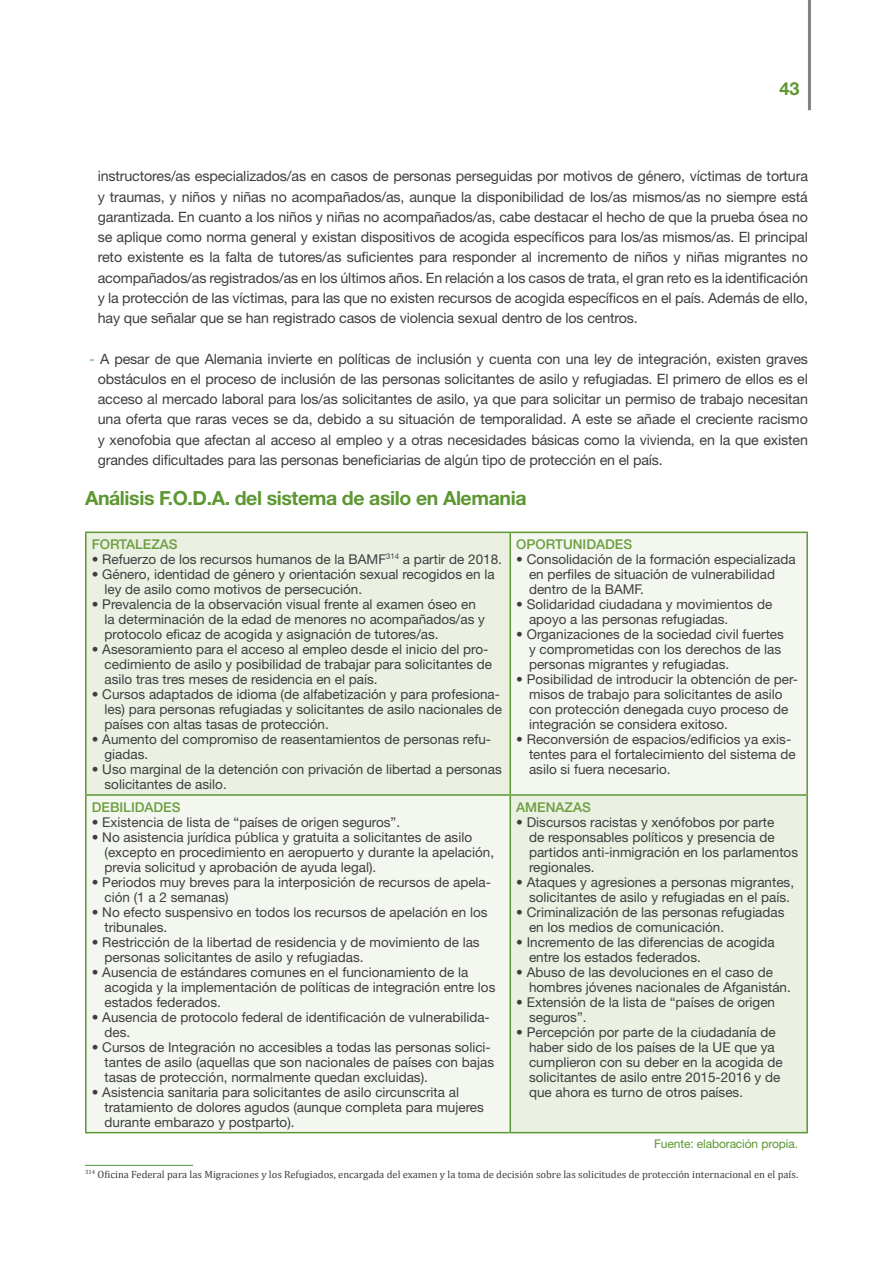
<style>
.page{position:relative;width:893px;height:1263px;background:#fff}
.page>*{position:absolute;margin:0;border:0;box-sizing:border-box;transform-origin:0 0}
.t1{font:700 19.5px "Helvetica Neue";letter-spacing:-.02em;color:#5c9731}
.t2{font:700 18px "Helvetica Neue";color:#5c9731}
.t3{font:14.25px/20.2px "Helvetica Neue";letter-spacing:-.01em;color:#3e3e3f;text-align:justify}
.t4{font:13.5px/15px "Helvetica Neue";color:#3e3e3f}
.t5{font:500 13.5px "Helvetica Neue";color:#6c9e3f}
.t6{font:12px "Helvetica Neue";letter-spacing:-.01em;color:#5c9731}
.t7{font:10.5px "Cambria";color:#3e3e3f}
.s1{color:#56b455}
</style>
<div class="page">
<hr style="left:808px;top:0;width:3px;height:110px;background:#808285">
<svg style="left:87px;top:533px;width:719px;height:599px;fill:#f3f7f0"></svg>
<hr style="left:85px;top:532px;width:425px;height:1px;background:#5c9731">
<hr style="left:85px;top:533px;width:2px;height:261px;background:#5c9731">
<hr style="left:510px;top:532px;width:298px;height:1px;background:#5c9731">
<hr style="left:509px;top:533px;width:2px;height:261px;background:#5c9731">
<hr style="left:806px;top:533px;width:2px;height:261px;background:#5c9731">
<hr style="left:85px;top:794px;width:425px;height:2px;background:#5c9731">
<hr style="left:85px;top:796px;width:2px;height:336px;background:#5c9731">
<hr style="left:510px;top:794px;width:298px;height:2px;background:#5c9731">
<hr style="left:509px;top:796px;width:2px;height:336px;background:#5c9731">
<hr style="left:806px;top:796px;width:2px;height:336px;background:#5c9731">
<hr style="left:85px;top:1132px;width:425px;height:1px;background:#5c9731">
<hr style="left:510px;top:1132px;width:298px;height:1px;background:#5c9731">
<hr style="left:85px;top:1165px;width:108px;height:1px;background:#4d9142">
<h2 class="t2" style="left:780px;top:78px;width:22px">43</h2>
<p class="t3" style="left:98px;top:166px;width:712px">instructores/as especializados/as en casos de personas perseguidas por motivos de género, víctimas de tortura y traumas, y niños y niñas no acompañados/as, aunque la disponibilidad de los/as mismos/as no siempre está garantizada. En cuanto a los niños y niñas no acompañados/as, cabe destacar el hecho de que la prueba ósea no se aplique como norma general y existan dispositivos de acogida específicos para los/as mismos/as. El principal reto existente es la falta de tutores/as suficientes para responder al incremento de niños y niñas migrantes no acompañados/as registrados/as en los últimos años. En relación a los casos de trata, el gran reto es la identificación y la protección de las víctimas, para las que no existen recursos de acogida específicos en el país. Además de ello, hay que señalar que se han registrado casos de violencia sexual dentro de los centros.</p>
<p class="t3" style="left:98px;top:348px;width:712px;text-indent:-9px"><span class="s1">-</span> A pesar de que Alemania invierte en políticas de inclusión y cuenta con una ley de integración, existen graves obstáculos en el proceso de inclusión de las personas solicitantes de asilo y refugiadas. El primero de ellos es el acceso al mercado laboral para los/as solicitantes de asilo, ya que para solicitar un permiso de trabajo necesitan una oferta que raras veces se da, debido a su situación de temporalidad. A este se añade el creciente racismo y xenofobia que afectan al acceso al empleo y a otras necesidades básicas como la vivienda, en la que existen grandes dificultades para las personas beneficiarias de algún tipo de protección en el país.</p>
<h1 class="t1" style="left:85px;top:486px;width:443px">Análisis F.O.D.A. del sistema de asilo en Alemania</h1>
<p class="t5" style="left:92px;top:536px;width:87px">FORTALEZAS</p>
<p class="t4" style="left:92px;top:551px;width:412px">• Refuerzo de los recursos humanos de la BAMF<sup>314</sup> a partir de 2018.</p>
<p class="t4" style="left:105px;top:566px;width:392px;text-indent:-13px">• Género, identidad de género y orientación sexual recogidos en la ley de asilo como motivos de persecución.</p>
<p class="t4" style="left:105px;top:596px;width:382px;text-indent:-13px">• Prevalencia de la observación visual frente al examen óseo en la determinación de la edad de menores no acompañados/as y protocolo eficaz de acogida y asignación de tutores/as.</p>
<p class="t4" style="left:105px;top:641px;width:389px;text-indent:-13px">• Asesoramiento para el acceso al empleo desde el inicio del pro&shy;cedimiento de asilo y posibilidad de trabajar para solicitantes de asilo tras tres meses de residencia en el país.</p>
<p class="t4" style="left:105px;top:686px;width:399px;text-indent:-13px">• Cursos adaptados de idioma (de alfabetización y para profesiona&shy;les) para personas refugiadas y solicitantes de asilo nacionales de países con altas tasas de protección.</p>
<p class="t4" style="left:105px;top:731px;width:388px;text-indent:-13px">• Aumento del compromiso de reasentamientos de personas refu&shy;giadas.</p>
<p class="t4" style="left:105px;top:761px;width:399px;text-indent:-13px">• Uso marginal de la detención con privación de libertad a personas solicitantes de asilo.</p>
<p class="t5" style="left:516px;top:536px;width:117px">OPORTUNIDADES</p>
<p class="t4" style="left:529px;top:551px;width:268px;text-indent:-13px">• Consolidación de la formación especializada en perfiles de situación de vulnerabilidad dentro de la BAMF.</p>
<p class="t4" style="left:529px;top:596px;width:245px;text-indent:-13px">• Solidaridad ciudadana y movimientos de apoyo a las personas refugiadas.</p>
<p class="t4" style="left:529px;top:626px;width:256px;text-indent:-13px">• Organizaciones de la sociedad civil fuertes y comprometidas con los derechos de las personas migrantes y refugiadas.</p>
<p class="t4" style="left:529px;top:671px;width:271px;text-indent:-13px">• Posibilidad de introducir la obtención de per&shy;misos de trabajo para solicitantes de asilo con protección denegada cuyo proceso de integración se considera exitoso.</p>
<p class="t4" style="left:529px;top:731px;width:268px;text-indent:-13px">• Reconversión de espacios/edificios ya exis&shy;tentes para el fortalecimiento del sistema de asilo si fuera necesario.</p>
<p class="t5" style="left:516px;top:799px;width:76px">AMENAZAS</p>
<p class="t4" style="left:529px;top:814px;width:271px;text-indent:-13px">• Discursos racistas y xenófobos por parte<br>de responsables políticos y presencia de partidos anti-inmigración en los parlamentos regionales.</p>
<p class="t4" style="left:529px;top:874px;width:267px;text-indent:-13px">• Ataques y agresiones a personas migrantes, solicitantes de asilo y refugiadas en el país.</p>
<p class="t4" style="left:529px;top:904px;width:257px;text-indent:-13px">• Criminalización de las personas refugiadas en los medios de comunicación.</p>
<p class="t4" style="left:529px;top:934px;width:247px;text-indent:-13px">• Incremento de las diferencias de acogida entre los estados federados.</p>
<p class="t4" style="left:529px;top:964px;width:263px;text-indent:-13px">• Abuso de las devoluciones en el caso de hombres jóvenes nacionales de Afganistán.</p>
<p class="t4" style="left:529px;top:994px;width:248px;text-indent:-13px">• Extensión de la lista de “países de origen seguros”.</p>
<p class="t4" style="left:529px;top:1024px;width:255px;text-indent:-13px">• Percepción por parte de la ciudadanía de haber sido de los países de la UE que ya cumplieron con su deber en la acogida de solicitantes de asilo entre 2015-2016 y de que ahora es turno de otros países.</p>
<p class="t6" style="left:654px;top:1136px;width:155px">Fuente: elaboración propia.<sup>314</sup></p>
<p class="t7" style="left:85px;top:1168px;width:715px"><sup>314</sup> Oficina Federal para las Migraciones y los Refugiados, encargada del examen y la toma de decisión sobre las solicitudes de protección internacional en el país.</p>
<p class="t5" style="left:92px;top:799px;width:90px">DEBILIDADES</p>
<p class="t4" style="left:92px;top:814px;width:310px">• Existencia de lista de “países de origen seguros”.</p>
<p class="t4" style="left:105px;top:829px;width:391px;text-indent:-13px">• No asistencia jurídica pública y gratuita a solicitantes de asilo (excepto en procedimiento en aeropuerto y durante la apelación, previa solicitud y aprobación de ayuda legal).</p>
<p class="t4" style="left:105px;top:874px;width:388px;text-indent:-13px">• Periodos muy breves para la interposición de recursos de apela&shy;ción (1 a 2 semanas)</p>
<p class="t4" style="left:105px;top:904px;width:385px;text-indent:-13px">• No efecto suspensivo en todos los recursos de apelación en los tribunales.</p>
<p class="t4" style="left:105px;top:934px;width:377px;text-indent:-13px">• Restricción de la libertad de residencia y de movimiento de las personas solicitantes de asilo y refugiadas.</p>
<p class="t4" style="left:105px;top:964px;width:392px;text-indent:-13px">• Ausencia de estándares comunes en el funcionamiento de la acogida y la implementación de políticas de integración entre los estados federados.</p>
<p class="t4" style="left:105px;top:1009px;width:387px;text-indent:-13px">• Ausencia de protocolo federal de identificación de vulnerabilida&shy;des.</p>
<p class="t4" style="left:105px;top:1039px;width:391px;text-indent:-13px">• Cursos de Integración no accesibles a todas las personas solici&shy;tantes de asilo (aquellas que son nacionales de países con bajas tasas de protección, normalmente quedan excluidas).</p>
<p class="t4" style="left:105px;top:1084px;width:381px;text-indent:-13px">• Asistencia sanitaria para solicitantes de asilo circunscrita al tratamiento de dolores agudos (aunque completa para mujeres durante embarazo y postparto).</p>
</div>
